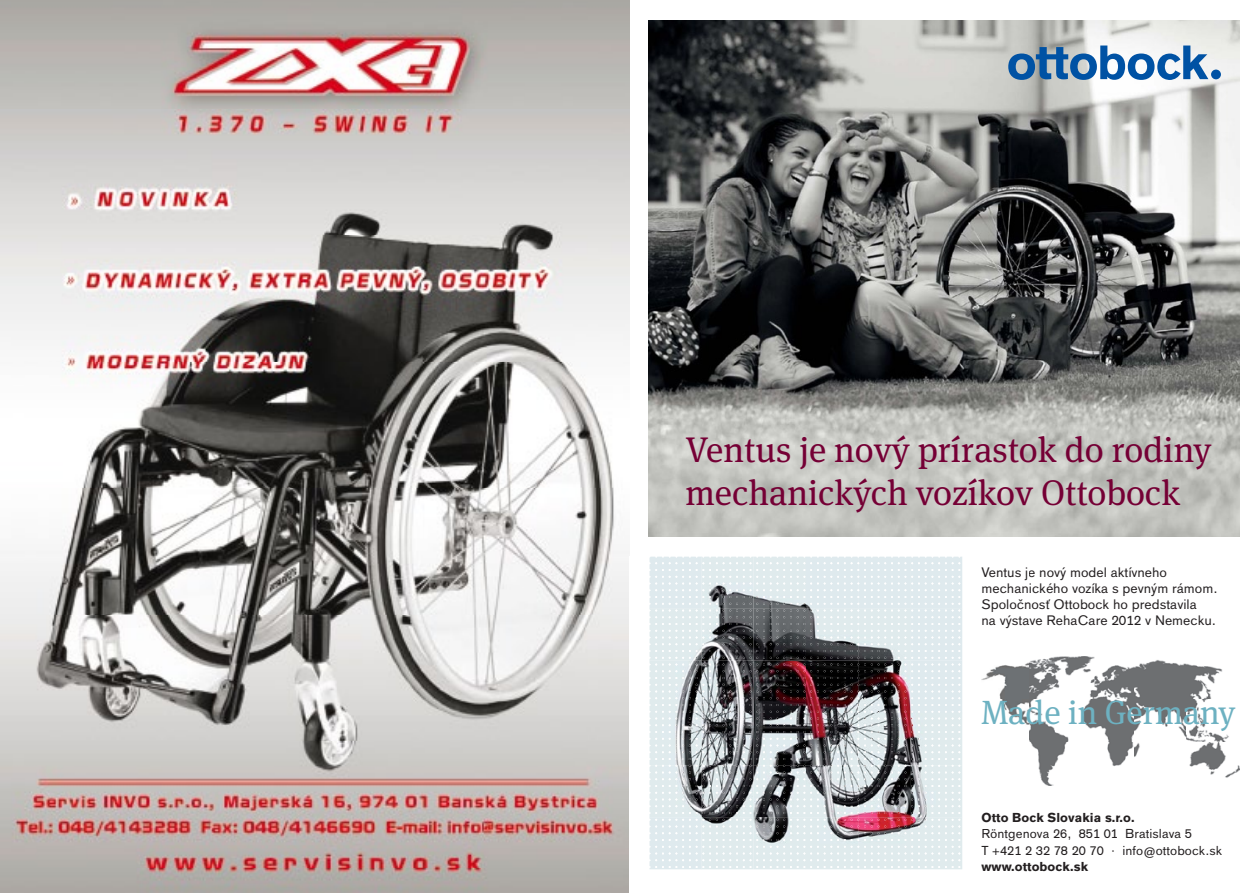
<style>
.page{position:relative;width:1259px;height:893px;background:#fff}
.page>*{position:absolute;margin:0;border:0;box-sizing:border-box;transform-origin:0 0}
.t1{font:35.55px/42.6px "OBO Serif";color:#750035}
.t2{font:33.6px "OBO Serif";color:#6db1c1}
.t3{font:13.5px/16.2px "OBO Sans";color:#231f20}
.t4{font:12.75px/16.2px "OBO Sans";letter-spacing:.005em;color:#231f20}
.t5{font:700 12.75px "OBO Sans";letter-spacing:.005em;color:#231f20}
</style>
<div class="page">
<img style="left:0;top:0;width:629px;height:893px">
<img style="left:649px;top:20px;width:590px;height:516px">
<div style="left:1211px;top:70px;width:10px;height:9px;background:#0052a4;border-radius:50%"></div>
<svg style="left:1008px;top:46px;width:200px;height:34px"></svg>
<img style="left:649px;top:557px;width:313px;height:312px">
<img style="left:695px;top:557px;width:265px;height:1px">
<img style="left:796px;top:562px;width:164px;height:2px">
<img style="left:796px;top:569px;width:164px;height:2px">
<img style="left:796px;top:576px;width:164px;height:2px">
<img style="left:796px;top:582px;width:164px;height:2px">
<img style="left:796px;top:589px;width:164px;height:2px">
<img style="left:796px;top:596px;width:164px;height:2px">
<img style="left:796px;top:603px;width:164px;height:2px">
<img style="left:796px;top:609px;width:164px;height:2px">
<img style="left:796px;top:616px;width:164px;height:2px">
<img style="left:796px;top:623px;width:164px;height:2px">
<img style="left:796px;top:630px;width:164px;height:2px">
<img style="left:796px;top:636px;width:164px;height:2px">
<img style="left:796px;top:643px;width:164px;height:2px">
<img style="left:796px;top:650px;width:164px;height:2px">
<img style="left:796px;top:657px;width:164px;height:2px">
<img style="left:796px;top:663px;width:164px;height:2px">
<img style="left:796px;top:670px;width:164px;height:2px">
<img style="left:796px;top:677px;width:164px;height:2px">
<img style="left:796px;top:684px;width:164px;height:2px">
<img style="left:796px;top:690px;width:164px;height:2px">
<img style="left:796px;top:697px;width:164px;height:2px">
<img style="left:796px;top:704px;width:164px;height:2px">
<img style="left:796px;top:711px;width:164px;height:2px">
<img style="left:796px;top:717px;width:164px;height:2px">
<img style="left:796px;top:724px;width:164px;height:2px">
<img style="left:796px;top:731px;width:164px;height:2px">
<img style="left:796px;top:738px;width:164px;height:2px">
<img style="left:796px;top:744px;width:164px;height:2px">
<img style="left:796px;top:751px;width:164px;height:2px">
<img style="left:796px;top:758px;width:164px;height:2px">
<img style="left:796px;top:765px;width:164px;height:2px">
<img style="left:796px;top:771px;width:164px;height:2px">
<img style="left:796px;top:778px;width:164px;height:2px">
<img style="left:796px;top:785px;width:164px;height:2px">
<img style="left:796px;top:792px;width:164px;height:2px">
<img style="left:796px;top:798px;width:164px;height:2px">
<img style="left:796px;top:805px;width:164px;height:2px">
<img style="left:796px;top:812px;width:164px;height:2px">
<img style="left:796px;top:819px;width:164px;height:2px">
<img style="left:796px;top:825px;width:164px;height:2px">
<img style="left:796px;top:832px;width:164px;height:2px">
<img style="left:796px;top:839px;width:164px;height:2px">
<img style="left:796px;top:846px;width:164px;height:2px">
<img style="left:796px;top:852px;width:164px;height:2px">
<img style="left:796px;top:859px;width:164px;height:2px">
<img style="left:796px;top:866px;width:164px;height:2px">
<img style="left:981px;top:656px;width:258px;height:130px">
<h1 class="t1" style="left:685px;top:429px;width:527px">Ventus je nový prírastok do rodiny mechanických vozíkov Ottobock</h1>
<p class="t3" style="left:981px;top:564px;width:238px">Ventus je nový model aktívneho mechanického vozíka s pevným rámom.<br>Spoločnosť Ottobock ho predstavila<br>na výstave RehaCare 2012 v Nemecku.</p>
<h2 class="t2" style="left:981px;top:693px;width:256px">Made in Germany</h2>
<p class="t5" style="left:981px;top:810px;width:155px">Otto Bock Slovakia s.r.o.</p>
<p class="t4" style="left:981px;top:826px;width:242px">Röntgenova 26, 851 01 Bratislava 5<br>T +421 2 32 78 20 70 · info@ottobock.sk</p>
<p class="t5" style="left:981px;top:859px;width:108px">www.ottobock.sk</p>
</div>
